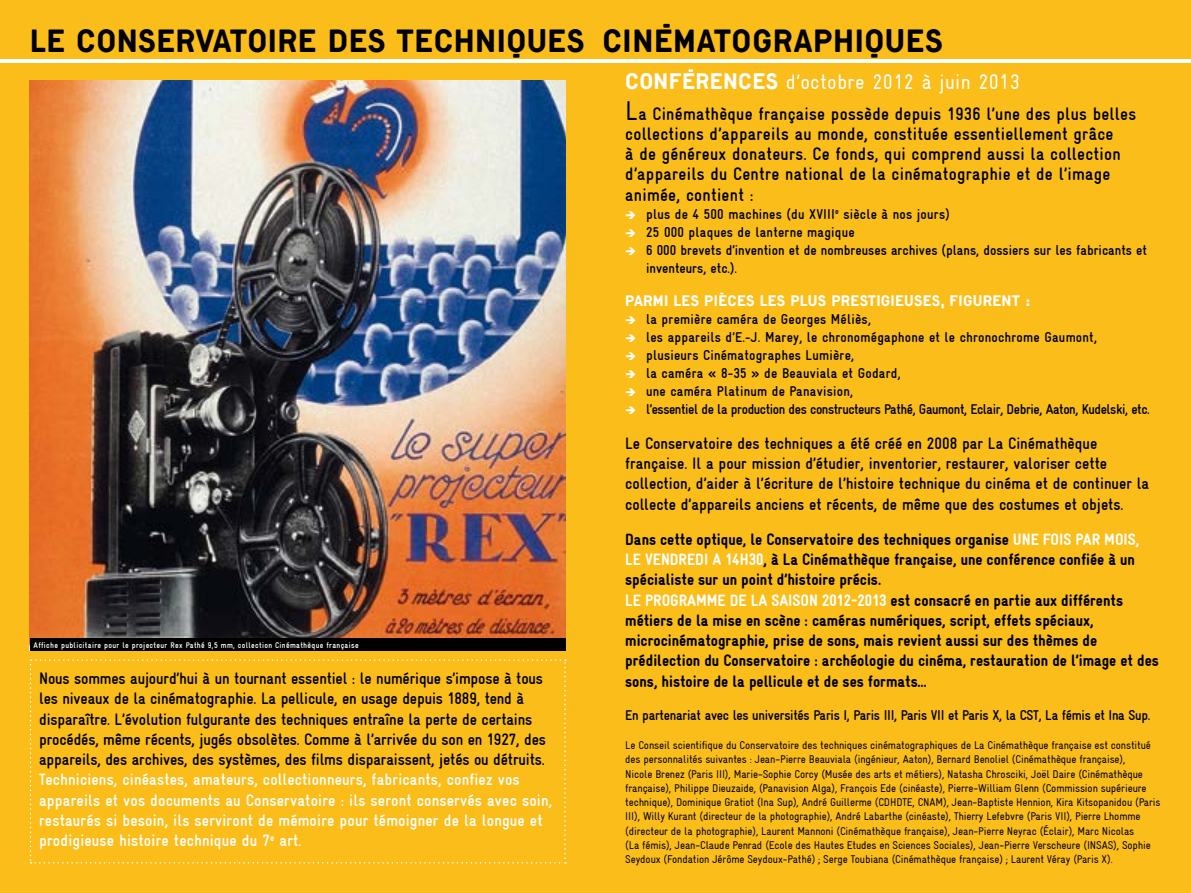
<style>
.page{position:relative;width:1191px;height:893px;background:#fbbd1a}
.page>*{position:absolute;margin:0;border:0;box-sizing:border-box;transform-origin:0 0}
.t1{font:30px "Cinematheque";letter-spacing:.015em;color:#000}
.t2{font:condensed 21px "Gravur";letter-spacing:.015em;color:#fff}
.t3{font:700 condensed 18px/20.2px "Gravur";letter-spacing:.015em;color:#000}
.t4{font:700 condensed 16.5px/20.2px "Gravur";letter-spacing:-.01em;color:#000}
.t5{font:900 condensed 16.5px/20.2px "Gravur";color:#000}
.t6{font:700 condensed 16.5px/20.2px "Gravur";letter-spacing:.01em;color:#fff}
.t7{font:700 condensed 14.25px/18px "Gravur";letter-spacing:.015em;color:#000}
.t8{font:700 condensed 14.25px "Gravur";letter-spacing:-.03em;color:#000}
.t9{font:700 condensed 14.25px "Gravur";letter-spacing:-.02em;color:#000}
.t10{font:14.25px "Cinematheque";letter-spacing:.015em;color:#fff}
.t11{font:condensed 11.25px/14.2px "Gravur";letter-spacing:-.01em;color:#000}
.t12{font:700 condensed 8.25px "Gravur";letter-spacing:.04em;color:#fff}
.s1{font-family:"Cinematheque";font-stretch:normal}
.s2{font-weight:400;font-size:27px}
.s3{color:#fff}
</style>
<div class="page">
<hr style="left:0;top:59px;width:1191px;height:3px;background:#fff">
<img style="left:30px;top:81px;width:536px;height:558px">
<div style="left:30px;top:639px;width:536px;height:12px;background:#000"></div>
<svg style="left:30px;top:659px;width:536px;height:205px"></svg>
<h1 class="t1" style="left:30px;top:20px;width:914px">LE CONSERVATOIRE DES TECHNIQUES CINÉMATOGRAPHIQUES</h1>
<h2 class="t2" style="left:625px;top:70px;width:396px"><span class="s1">CONFÉRENCES</span> d’octobre 2012 à juin 2013</h2>
<p class="t3" style="left:625px;top:103px;width:512px"><span class="s2">L</span>a Cinémathèque française possède depuis 1936 l’une des plus belles collections d’appareils au monde, constituée essentiellement grâce<br>à de généreux donateurs. Ce fonds, qui comprend aussi la collection d’appareils du Centre national de la cinématographie et de l’image animée, contient :</p>
<p class="t7" style="left:625px;top:205px;width:326px"><span class="s3">➔</span> plus de 4 500 machines (du XVIII<sup>e</sup> siècle à nos jours)</p>
<p class="t7" style="left:625px;top:223px;width:231px"><span class="s3">➔</span> 25 000 plaques de lanterne magique</p>
<p class="t7" style="left:646px;top:241px;width:502px;text-indent:-21px"><span class="s3">➔</span> 6 000 brevets d’invention et de nombreuses archives (plans, dossiers sur les fabricants et inventeurs, etc.).</p>
<p class="t10" style="left:625px;top:291px;width:406px">PARMI LES PIÈCES LES PLUS PRESTIGIEUSES, FIGURENT :</p>
<p class="t7" style="left:625px;top:310px;width:247px"><span class="s3">➔</span> la première caméra de Georges Méliès,</p>
<p class="t7" style="left:625px;top:328px;width:473px"><span class="s3">➔</span> les appareils d’E.-J. Marey, le chronomégaphone et le chronochrome Gaumont,</p>
<p class="t7" style="left:625px;top:346px;width:230px"><span class="s3">➔</span> plusieurs Cinématographes Lumière,</p>
<p class="t7" style="left:625px;top:364px;width:277px"><span class="s3">➔</span> la caméra « 8-35 » de Beauviala et Godard,</p>
<p class="t7" style="left:625px;top:382px;width:229px"><span class="s3">➔</span> une caméra Platinum de Panavision,</p>
<p class="t8" style="left:625px;top:401px;width:526px"><span class="s3">➔</span> l’essentiel de la production des constructeurs Pathé, Gaumont, Eclair, Debrie, Aaton, Kudelski, etc.</p>
<p class="t4" style="left:625px;top:433px;width:525px">Le Conservatoire des techniques a été créé en 2008 par La Cinémathèque française. Il a pour mission d’étudier, inventorier, restaurer, valoriser cette collection, d’aider à l’écriture de l’histoire technique du cinéma et de continuer la collecte d’appareils anciens et récents, de même que des costumes et objets.</p>
<p class="t5" style="left:625px;top:529px;width:535px">Dans cette optique, le Conservatoire des techniques organise <span class="s3">UNE FOIS PAR MOIS, LE VENDREDI A 14H30</span>, à La Cinémathèque française, une conférence confiée à un spécialiste sur un point d’histoire précis.<br><span class="s3">LE PROGRAMME DE LA SAISON 2012-2013</span> est consacré en partie aux différents métiers de la mise en scène : caméras numériques, script, effets spéciaux, microcinématographie, prise de sons, mais revient aussi sur des thèmes de prédilection du Conservatoire : archéologie du cinéma, restauration de l’image et des sons, histoire de la pellicule et de ses formats…</p>
<p class="t9" style="left:625px;top:707px;width:526px">En partenariat avec les universités Paris I, Paris III, Paris VII et Paris X, la CST, La fémis et Ina Sup.</p>
<p class="t11" style="left:625px;top:738px;width:537px">Le Conseil scientifique du Conservatoire des techniques cinématographiques de La Cinémathèque française est constitué des personnalités suivantes : Jean-Pierre Beauviala (ingénieur, Aaton), Bernard Benoliel (Cinémathèque française),<br>Nicole Brenez (Paris III), Marie-Sophie Corcy (Musée des arts et métiers), Natasha Chrosciki, Joël Daire (Cinémathèque française), Philippe Dieuzaide, (Panavision Alga), François Ede (cinéaste), Pierre-William Glenn (Commission supérieure technique), Dominique Gratiot (Ina Sup), André Guillerme (CDHDTE, CNAM), Jean-Baptiste Hennion, Kira Kitsopanidou (Paris III), Willy Kurant (directeur de la photographie), André Labarthe (cinéaste), Thierry Lefebvre (Paris VII), Pierre Lhomme (directeur de la photographie), Laurent Mannoni (Cinémathèque française), Jean-Pierre Neyrac (Éclair), Marc Nicolas<br>(La fémis), Jean-Claude Penrad (Ecole des Hautes Etudes en Sciences Sociales), Jean-Pierre Verscheure (INSAS), Sophie Seydoux (Fondation Jérôme Seydoux-Pathé) ; Serge Toubiana (Cinémathèque française) ; Laurent Véray (Paris X).</p>
<p class="t12" style="left:34px;top:640px;width:326px">Affiche publicitaire pour le projecteur Rex Pathé 9,5 mm, collection Cinémathèque française</p>
<p class="t4" style="left:39px;top:668px;width:508px">Nous sommes aujourd’hui à un tournant essentiel : le numérique s’impose à tous les niveaux de la cinématographie. La pellicule, en usage depuis 1889, tend à disparaître. L’évolution fulgurante des techniques entraîne la perte de certains procédés, même récents, jugés obsolètes. Comme à l’arrivée du son en 1927, des appareils, des archives, des systèmes, des films disparaissent, jetés ou détruits.</p>
<p class="t6" style="left:39px;top:770px;width:514px">Techniciens, cinéastes, amateurs, collectionneurs, fabricants, confiez vos appareils et vos documents au Conservatoire : ils seront conservés avec soin, restaurés si besoin, ils serviront de mémoire pour témoigner de la longue et prodigieuse histoire technique du 7<sup>e</sup> art.</p>
</div>
